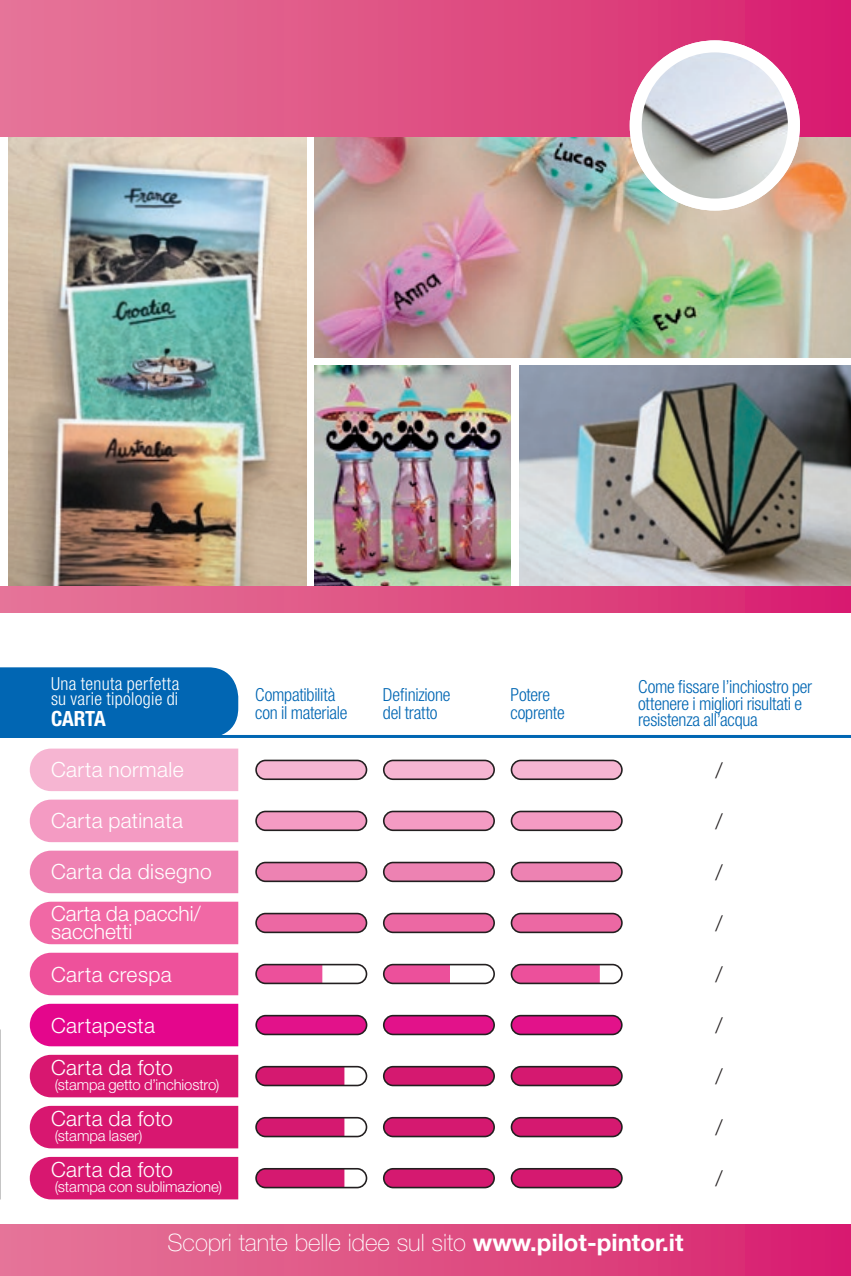
<style>
.page{position:relative;width:851px;height:1276px;background:#fff}
.page>*{position:absolute;margin:0;border:0;box-sizing:border-box;transform-origin:0 0}
.t1{font:100 24px "Helvetica Neue LT Std";color:#fff}
.t2{font:300 21.6px "Helvetica Neue LT Std";color:#231f20}
.t3{font:300 21px/18px "Helvetica Neue LT Std";letter-spacing:.015em;color:#fff}
.t4{font:700 condensed 21px "Helvetica Neue LT Std";letter-spacing:-.01em;color:#fff}
.t5{font:300 condensed 18px/18px "Helvetica Neue LT Std";letter-spacing:-.015em;color:#0166b3}
.t6{font:300 condensed 18px/15px "Helvetica Neue LT Std";letter-spacing:.015em;color:#fff}
.t7{font:300 15px "Helvetica Neue LT Std";letter-spacing:-.005em;color:#fff}
.s1{font-weight:700}
</style>
<div class="page">
<img style="left:315px;top:136px;width:535px;height:221px">
<div style="left:0;top:1225px;width:850px;height:51px;background:linear-gradient(to right,#e57a99,#d8226f)"></div>
<img style="left:519px;top:366px;width:331px;height:221px">
<img style="left:315px;top:366px;width:195px;height:221px">
<img style="left:9px;top:136px;width:297px;height:451px">
<div style="left:0;top:667px;width:238px;height:68px;background:#0166b3"></div>
<div style="left:30px;top:1157px;width:208px;height:42px;background:#d81770"></div>
<div style="left:30px;top:1106px;width:208px;height:42px;background:#d81770"></div>
<div style="left:30px;top:1054px;width:208px;height:43px;background:#d81770"></div>
<div style="left:30px;top:1003px;width:208px;height:43px;background:#e4068c"></div>
<div style="left:30px;top:952px;width:208px;height:43px;background:#ee519b"></div>
<div style="left:30px;top:901px;width:208px;height:43px;background:#f168a5"></div>
<div style="left:30px;top:850px;width:208px;height:43px;background:#ef82b3"></div>
<div style="left:30px;top:799px;width:208px;height:43px;background:#f49bc3"></div>
<div style="left:30px;top:748px;width:208px;height:43px;background:#f6b5d2"></div>
<div style="left:256px;top:1015px;width:110px;height:19px;background:#e2128a;border-radius:9px"></div>
<div style="left:255px;top:1015px;width:112px;height:20px;border:2px solid #231f20;border-radius:9px"></div>
<svg style="left:258px;top:966px;width:64px;height:15px"></svg>
<div style="left:255px;top:963px;width:112px;height:21px;border:2px solid #231f20;border-radius:9px"></div>
<svg style="left:386px;top:966px;width:64px;height:15px"></svg>
<div style="left:383px;top:963px;width:112px;height:21px;border:2px solid #231f20;border-radius:9px"></div>
<div style="left:383px;top:913px;width:111px;height:19px;background:#ec68a3;border-radius:9px"></div>
<div style="left:383px;top:912px;width:112px;height:21px;border:2px solid #231f20;border-radius:9px"></div>
<div style="left:383px;top:760px;width:111px;height:19px;background:#f6b5d2;border-radius:9px"></div>
<div style="left:383px;top:759px;width:112px;height:21px;border:2px solid #231f20;border-radius:9px"></div>
<div style="left:383px;top:811px;width:111px;height:19px;background:#f49bc3;border-radius:9px"></div>
<div style="left:383px;top:810px;width:112px;height:21px;border:2px solid #231f20;border-radius:9px"></div>
<div style="left:383px;top:862px;width:111px;height:19px;background:#ed82b2;border-radius:9px"></div>
<div style="left:383px;top:861px;width:112px;height:21px;border:2px solid #231f20;border-radius:9px"></div>
<div style="left:383px;top:1015px;width:111px;height:19px;background:#e2128a;border-radius:9px"></div>
<div style="left:383px;top:1015px;width:112px;height:20px;border:2px solid #231f20;border-radius:9px"></div>
<div style="left:511px;top:1015px;width:110px;height:19px;background:#e2128a;border-radius:9px"></div>
<div style="left:510px;top:1015px;width:112px;height:20px;border:2px solid #231f20;border-radius:9px"></div>
<div style="left:256px;top:913px;width:110px;height:19px;background:#ec68a3;border-radius:9px"></div>
<div style="left:255px;top:912px;width:112px;height:21px;border:2px solid #231f20;border-radius:9px"></div>
<div style="left:256px;top:760px;width:110px;height:19px;background:#f6b5d2;border-radius:9px"></div>
<div style="left:255px;top:759px;width:112px;height:21px;border:2px solid #231f20;border-radius:9px"></div>
<div style="left:256px;top:811px;width:110px;height:19px;background:#f49bc3;border-radius:9px"></div>
<div style="left:255px;top:810px;width:112px;height:21px;border:2px solid #231f20;border-radius:9px"></div>
<div style="left:256px;top:862px;width:110px;height:19px;background:#ed82b2;border-radius:9px"></div>
<div style="left:255px;top:861px;width:112px;height:21px;border:2px solid #231f20;border-radius:9px"></div>
<div style="left:511px;top:913px;width:110px;height:19px;background:#ec68a3;border-radius:9px"></div>
<div style="left:510px;top:912px;width:112px;height:21px;border:2px solid #231f20;border-radius:9px"></div>
<div style="left:511px;top:760px;width:110px;height:19px;background:#f6b5d2;border-radius:9px"></div>
<div style="left:510px;top:759px;width:112px;height:21px;border:2px solid #231f20;border-radius:9px"></div>
<div style="left:511px;top:811px;width:110px;height:19px;background:#f49bc3;border-radius:9px"></div>
<div style="left:510px;top:810px;width:112px;height:21px;border:2px solid #231f20;border-radius:9px"></div>
<div style="left:511px;top:862px;width:110px;height:19px;background:#ed82b2;border-radius:9px"></div>
<div style="left:510px;top:861px;width:112px;height:21px;border:2px solid #231f20;border-radius:9px"></div>
<svg style="left:513px;top:966px;width:86px;height:15px"></svg>
<div style="left:510px;top:963px;width:112px;height:21px;border:2px solid #231f20;border-radius:9px"></div>
<div style="left:383px;top:1066px;width:111px;height:19px;background:#d51970;border-radius:9px"></div>
<div style="left:383px;top:1066px;width:112px;height:20px;border:2px solid #231f20;border-radius:9px"></div>
<svg style="left:258px;top:1069px;width:86px;height:14px"></svg>
<div style="left:255px;top:1066px;width:112px;height:20px;border:2px solid #231f20;border-radius:9px"></div>
<div style="left:511px;top:1066px;width:110px;height:19px;background:#d51970;border-radius:9px"></div>
<div style="left:510px;top:1066px;width:112px;height:20px;border:2px solid #231f20;border-radius:9px"></div>
<div style="left:383px;top:1117px;width:111px;height:19px;background:#d51970;border-radius:9px"></div>
<div style="left:383px;top:1117px;width:112px;height:20px;border:2px solid #231f20;border-radius:9px"></div>
<svg style="left:258px;top:1120px;width:86px;height:14px"></svg>
<div style="left:255px;top:1117px;width:112px;height:20px;border:2px solid #231f20;border-radius:9px"></div>
<div style="left:511px;top:1117px;width:110px;height:19px;background:#d51970;border-radius:9px"></div>
<div style="left:510px;top:1117px;width:112px;height:20px;border:2px solid #231f20;border-radius:9px"></div>
<div style="left:383px;top:1168px;width:111px;height:19px;background:#d51970;border-radius:9px"></div>
<div style="left:383px;top:1168px;width:112px;height:20px;border:2px solid #231f20;border-radius:9px"></div>
<svg style="left:258px;top:1171px;width:86px;height:14px"></svg>
<div style="left:255px;top:1168px;width:112px;height:20px;border:2px solid #231f20;border-radius:9px"></div>
<div style="left:511px;top:1168px;width:110px;height:19px;background:#d51970;border-radius:9px"></div>
<div style="left:510px;top:1168px;width:112px;height:20px;border:2px solid #231f20;border-radius:9px"></div>
<hr style="left:0;top:735px;width:850px;height:3px;background:#0166b3">
<img style="left:0;top:1029px;width:1px;height:170px">
<div style="left:0;top:0;width:850px;height:136px;background:linear-gradient(to right,#e57a98,#d82270)"></div>
<img style="left:629px;top:40px;width:170px;height:170px;border-radius:85px">
<div style="left:629px;top:40px;width:170px;height:170px;border:12px solid #fff;border-radius:50%"></div>
<div style="left:0;top:587px;width:850px;height:25px;background:linear-gradient(to right,#e57a99,#d8226f)"></div>
<p class="t6" style="left:51px;top:676px;width:130px">Una tenuta perfetta su varie tipologie di</p>
<p class="t4" style="left:51px;top:706px;width:56px">CARTA</p>
<p class="t3" style="left:51px;top:760px;width:134px">Carta normale</p>
<p class="t3" style="left:51px;top:811px;width:133px">Carta patinata</p>
<p class="t3" style="left:51px;top:862px;width:162px">Carta da disegno</p>
<p class="t3" style="left:51px;top:904px;width:151px">Carta da pacchi/ sacchetti</p>
<p class="t3" style="left:51px;top:964px;width:122px">Carta crespa</p>
<p class="t3" style="left:51px;top:1015px;width:105px">Cartapesta</p>
<p class="t3" style="left:51px;top:1058px;width:123px">Carta da foto</p>
<p class="t7" style="left:55px;top:1075px;width:166px">(stampa getto d’inchiostro)</p>
<p class="t3" style="left:51px;top:1109px;width:123px">Carta da foto</p>
<p class="t7" style="left:55px;top:1126px;width:89px">(stampa laser)</p>
<p class="t3" style="left:51px;top:1160px;width:123px">Carta da foto</p>
<p class="t7" style="left:55px;top:1177px;width:169px">(stampa con sublimazione)</p>
<p class="t5" style="left:255px;top:686px;width:94px">Compatibilità con il materiale</p>
<p class="t5" style="left:383px;top:686px;width:69px">Definizione del tratto</p>
<p class="t5" style="left:510px;top:686px;width:56px">Potere coprente</p>
<p class="t5" style="left:638px;top:678px;width:175px;line-height:16.5px">Come fissare l’inchiostro per ottenere i migliori risultati e resistenza all’acqua</p>
<p class="t2" style="left:715px;top:756px;width:9px">/</p>
<p class="t2" style="left:715px;top:807px;width:9px">/</p>
<p class="t2" style="left:715px;top:858px;width:9px">/</p>
<p class="t2" style="left:715px;top:910px;width:9px">/</p>
<p class="t2" style="left:715px;top:961px;width:9px">/</p>
<p class="t2" style="left:715px;top:1012px;width:9px">/</p>
<p class="t2" style="left:715px;top:1063px;width:9px">/</p>
<p class="t2" style="left:715px;top:1114px;width:9px">/</p>
<p class="t2" style="left:715px;top:1165px;width:9px">/</p>
<p class="t1" style="left:167px;top:1228px;width:517px">Scopri tante belle idee sul sito <span class="s1">www.pilot-pintor.it</span></p>
</div>
